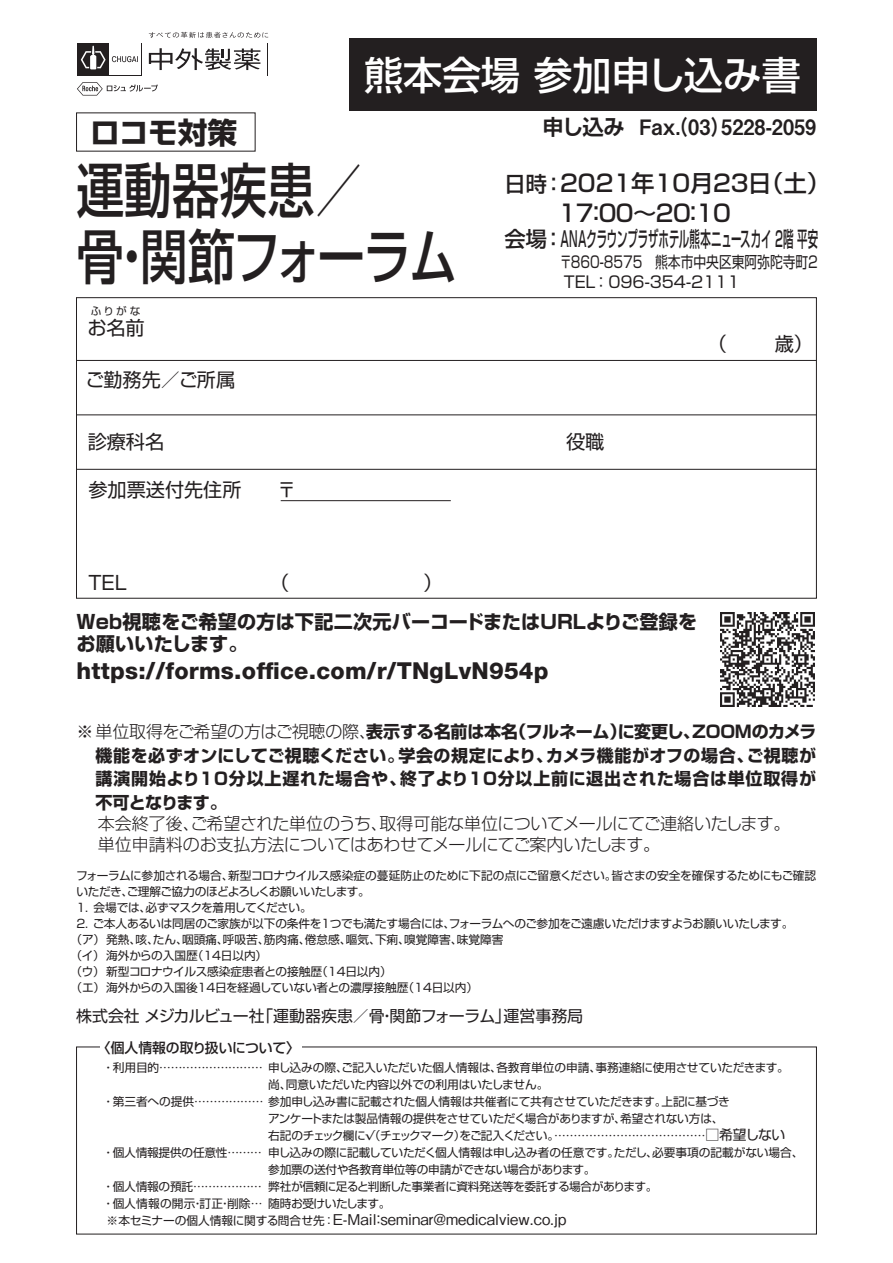
<style>
.page{position:relative;width:893px;height:1263px;background:#fff}
.page>*{position:absolute;margin:0;border:0;box-sizing:border-box;transform-origin:0 0}
.t1{font:500 59.55px/65.8px "Shin Go Pro";letter-spacing:-.01em;color:#231f20;scale:.8 1}
.t2{font:500 39px "Shin Go Pro";color:#fff}
.t3{font:700 29.7px "Shin Go Pro";letter-spacing:-.015em;color:#231f20}
.t4{font:800 23.4px "Helvetica Neue LT Std";letter-spacing:.01em;color:#231f20}
.t5{font:500 23.4px/29.7px "Shin Go Pro";color:#231f20}
.t6{font:500 21.3px "Shin Go Pro";letter-spacing:-.005em;color:#231f20}
.t7{font:21.3px "Midashi Go Pr 6 N MB31";color:#231f20;scale:.94 1}
.t8{font:700 19.2px/22.4px "Shin Go Pro";letter-spacing:.01em;color:#231f20}
.t9{font:19.2px "Shin Go Pro";color:#231f20}
.t10{font:700 16.95px/23.4px "Shin Go Pro";letter-spacing:.045em;color:#231f20;text-align:justify}
.t11{font:300 16.95px/21.3px "Shin Go Pro";letter-spacing:-.02em;color:#231f20}
.t12{font:15.9px/20.2px "Shin Go Pro";color:#231f20;scale:.8 1}
.t13{font:15.9px "Shin Go Pro";color:#231f20}
.t14{font:500 14.85px "Gothic BBB Pro";color:#231f20}
.t15{font:500 13.8px "Shin Go Pro";letter-spacing:-.005em;color:#231f20}
.t16{font:11.7px/15.9px "Shin Go Pro";letter-spacing:-.02em;color:#231f20}
.t17{font:11.7px "Shin Go Pro";letter-spacing:-.06em;color:#231f20}
.t18{font:11.7px "Shin Go Pro";letter-spacing:-.04em;color:#231f20}
.t19{font:10.65px "Shin Go Pro";color:#231f20}
.s1{font-family:"Shin Go Pro De";font-weight:700}
.s2{font-size:21.3px}
.s3{font-weight:300}
.s4{font-size:13.8px}
.s5{font-family:"Shin Go Pro";font-weight:400;font-size:11.7px}
</style>
<div class="page">
<div style="left:349px;top:38px;width:467px;height:73px;background:#231f20"></div>
<div style="left:77px;top:43px;width:64px;height:32px;background:#231f20"></div>
<div style="left:110px;top:44px;width:31px;height:31px;background:#fff"></div>
<svg style="left:81px;top:46px;width:25px;height:23px"></svg>
<svg style="left:112px;top:56px;width:26px;height:6px"></svg>
<svg style="left:77px;top:82px;width:81px;height:14px"></svg>
<svg style="left:149px;top:48px;width:111px;height:22px"></svg>
<hr style="left:268px;top:43px;width:1px;height:32px;background:#231f20">
<svg style="left:149px;top:32px;width:119px;height:6px"></svg>
<hr style="left:77px;top:360px;width:739px;height:1px;background:#231f20">
<hr style="left:77px;top:415px;width:739px;height:1px;background:#231f20">
<hr style="left:77px;top:469px;width:739px;height:1px;background:#231f20">
<hr style="left:281px;top:500px;width:170px;height:1px;background:#231f20">
<img style="left:721px;top:613px;width:93px;height:93px">
<h3 class="t3" style="left:90px;top:109px;width:149px">ロコモ対策</h3>
<h2 class="t2" style="left:364px;top:43px;width:438px">熊本会場 参加申し込み書</h2>
<h3 class="t7" style="left:543px;top:110px;width:293px"><span class="s1">申し込み</span> Fax（03）5228-2059</h3>
<h3 class="t7" style="left:675px;top:110px;width:7px">.</h3>
<h1 class="t1" style="left:77px;top:150px;width:477px">運動器疾患／<br>骨・関節フォーラム</h1>
<h3 class="t5" style="left:558px;top:166px;width:273px;text-indent:-54px"><span class="s2">日時：</span>2021年10月23日（土）<br>17：00～20：10</h3>
<h3 class="t6" style="left:504px;top:222px;width:315px">会場：ANAクラウンプラザホテル熊本ニュースカイ 2階 平安</h3>
<h3 class="t12" style="left:560px;top:249px;width:324px">〒860-8575　熊本市中央区東阿弥陀寺町2<br>TEL：096-354-2111</h3>
<p class="t19" style="left:91px;top:302px;width:51px">ふりがな</p>
<h3 class="t9" style="left:87px;top:312px;width:59px">お名前</h3>
<h3 class="t9" style="left:85px;top:364px;width:151px">ご勤務先／ご所属</h3>
<h3 class="t9" style="left:88px;top:474px;width:209px">参加票送付先住所　　〒</h3>
<h3 class="t9" style="left:708px;top:327px;width:40px">（　</h3>
<h3 class="t9" style="left:775px;top:327px;width:40px">歳）</h3>
<h3 class="t8" style="left:77px;top:608px;width:622px">Web視聴をご希望の方は下記二次元バーコードまたはＵＲＬよりご登録をお願いいたします。</h3>
<h3 class="t4" style="left:76px;top:656px;width:474px">https://forms.office.com/r/TNgLvN954p</h3>
<h3 class="t10" style="left:96px;top:718px;width:722px;text-indent:-19px"><span class="s3">※ 単位取得をご希望の方はご視聴の際、</span>表示する名前は本名（フルネーム）に変更し、ZOOMのカメラ機能を必ずオンにしてご視聴ください。学会の規定により、カメラ機能がオフの場合、ご視聴が講演開始より10分以上遅れた場合や、終了より10分以上前に退出された場合は単位取得が不可となります。</h3>
<h3 class="t11" style="left:98px;top:811px;width:694px">本会終了後、ご希望された単位のうち、取得可能な単位についてメールにてご連絡いたします。単位申請料のお支払方法についてはあわせてメールにてご案内いたします。</h3>
<p class="t16" style="left:76px;top:866px;width:742px">フォーラムに参加される場合、新型コロナウイルス感染症の蔓延防止のために下記の点にご留意ください。皆さまの安全を確保するためにもご確認いただき、ご理解ご協力のほどよろしくお願いいたします。</p>
<p class="t18" style="left:77px;top:898px;width:237px">1. 会場では、必ずマスクを着用してください。</p>
<p class="t16" style="left:71px;top:914px;width:724px;text-indent:6px">2. ご本人あるいは同居のご家族が以下の条件を１つでも満たす場合には、フォーラムへのご参加をご遠慮いただけますようお願いいたします。（ア） 発熱、咳、たん、咽頭痛、呼吸苦、筋肉痛、倦怠感、嘔気、下痢、嗅覚障害、味覚障害<br>（イ） 海外からの入国歴（14日以内）<br>（ウ） 新型コロナウイルス感染症患者との接触歴（14日以内）<br>（エ） 海外からの入国後14日を経過していない者との濃厚接触歴（14日以内）</p>
<h3 class="t13" style="left:76px;top:1003px;width:509px">株式会社 メジカルビュー社「運動器疾患／骨・関節フォーラム」運営事務局</h3>
<p class="t15" style="left:97px;top:1036px;width:205px">〈個人情報の取り扱いについて〉</p>
<p class="t16" style="left:103px;top:1058px;width:688px">・利用目的……………………… 申し込みの際、ご記入いただいた個人情報は、各教育単位の申請、事務連絡に使用させていただきます。</p>
<p class="t16" style="left:268px;top:1075px;width:282px">尚、同意いただいた内容以外での利用はいたしません。</p>
<p class="t16" style="left:103px;top:1092px;width:629px">・第三者への提供……………… 参加申し込み書に記載された個人情報は共催者にて共有させていただきます。上記に基づき</p>
<p class="t16" style="left:268px;top:1109px;width:457px">アンケートまたは製品情報の提供をさせていただく場合がありますが、希望されない方は、</p>
<p class="t17" style="left:268px;top:1126px;width:519px">右記のチェック欄に√（チェックマーク）をご記入ください。…………………………………<span class="s4">□希望しない</span></p>
<p class="t16" style="left:103px;top:1143px;width:703px">・個人情報提供の任意性……… 申し込みの際に記載していただく個人情報は申し込み者の任意です。ただし、必要事項の記載がない場合、</p>
<p class="t16" style="left:268px;top:1160px;width:335px">参加票の送付や各教育単位等の申請ができない場合があります。　</p>
<p class="t16" style="left:103px;top:1177px;width:556px">・個人情報の預託……………… 弊社が信頼に足ると判断した事業者に資料発送等を委託する場合があります。</p>
<p class="t16" style="left:103px;top:1194px;width:289px">・個人情報の開示・訂正・削除… 随時お受けいたします。</p>
<p class="t14" style="left:107px;top:1208px;width:461px"><span class="s5">※本セミナーの個人情報に関する問合せ先：</span>E-Mail：seminar@medicalview.co.jp</p>
</div>
